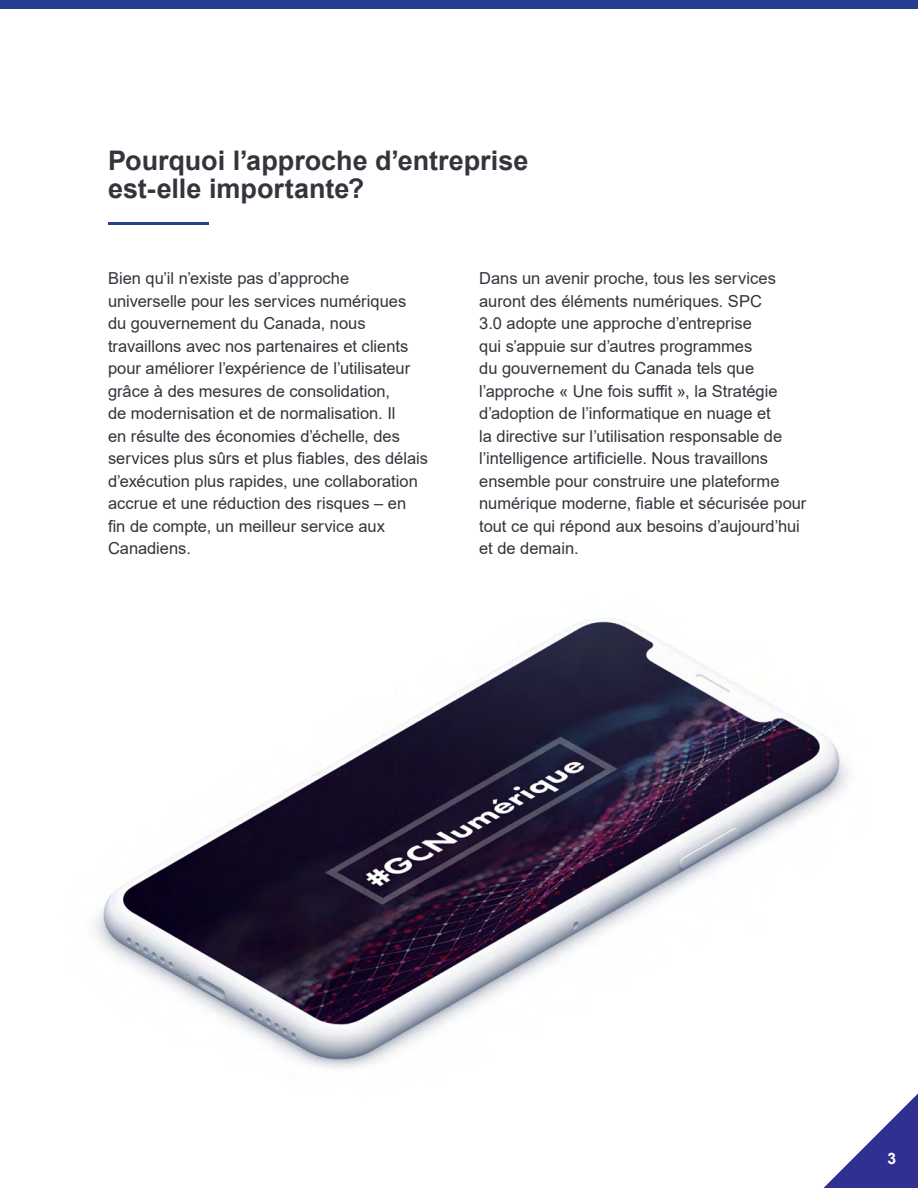
<style>
.page{position:relative;width:918px;height:1188px;background:#fff}
.page>*{position:absolute;margin:0;border:0;box-sizing:border-box;transform-origin:0 0}
.Titre{font:700 27px/28.5px "Arial";color:#34343d}
.Paragraph{font:16.5px/22.5px "Arial";color:#34343d}
.Sous-titre{font:700 15.75px "Arial";color:#fff}
</style>
<div class="page">
<img style="left:95px;top:619px;width:754px;height:569px">
<div style="left:0;top:0;width:918px;height:8px;background:#25408f"></div>
<hr style="left:108px;top:222px;width:101px;height:3px;background:#25408f">
<svg style="left:824px;top:1094px;width:94px;height:94px"></svg>
<p class="Titre" style="left:108px;top:146px;width:422px">Pourquoi l’approche d’entreprise est-elle importante?</p>
<p class="Paragraph" style="left:108px;top:267px;width:322px">Bien qu’il n’existe pas d’approche universelle pour les services numériques du gouvernement du Canada, nous travaillons avec nos partenaires et clients pour améliorer l’expérience de l’utilisateur grâce à des mesures de consolidation,<br>de modernisation et de normalisation. Il<br>en résulte des économies d’échelle, des services plus sûrs et plus fiables, des délais d’exécution plus rapides, une collaboration accrue et une réduction des risques – en<br>fin de compte, un meilleur service aux Canadiens.</p>
<p class="Paragraph" style="left:479px;top:267px;width:329px">Dans un avenir proche, tous les services auront des éléments numériques. SPC<br>3.0 adopte une approche d’entreprise<br>qui s’appuie sur d’autres programmes<br>du gouvernement du Canada tels que l’approche « Une fois suffit », la Stratégie d’adoption de l’informatique en nuage et<br>la directive sur l’utilisation responsable de l’intelligence artificielle. Nous travaillons ensemble pour construire une plateforme numérique moderne, fiable et sécurisée pour tout ce qui répond aux besoins d’aujourd’hui et de demain.</p>
<p class="Sous-titre" style="left:888px;top:1147px;width:10px">3</p>
</div>
